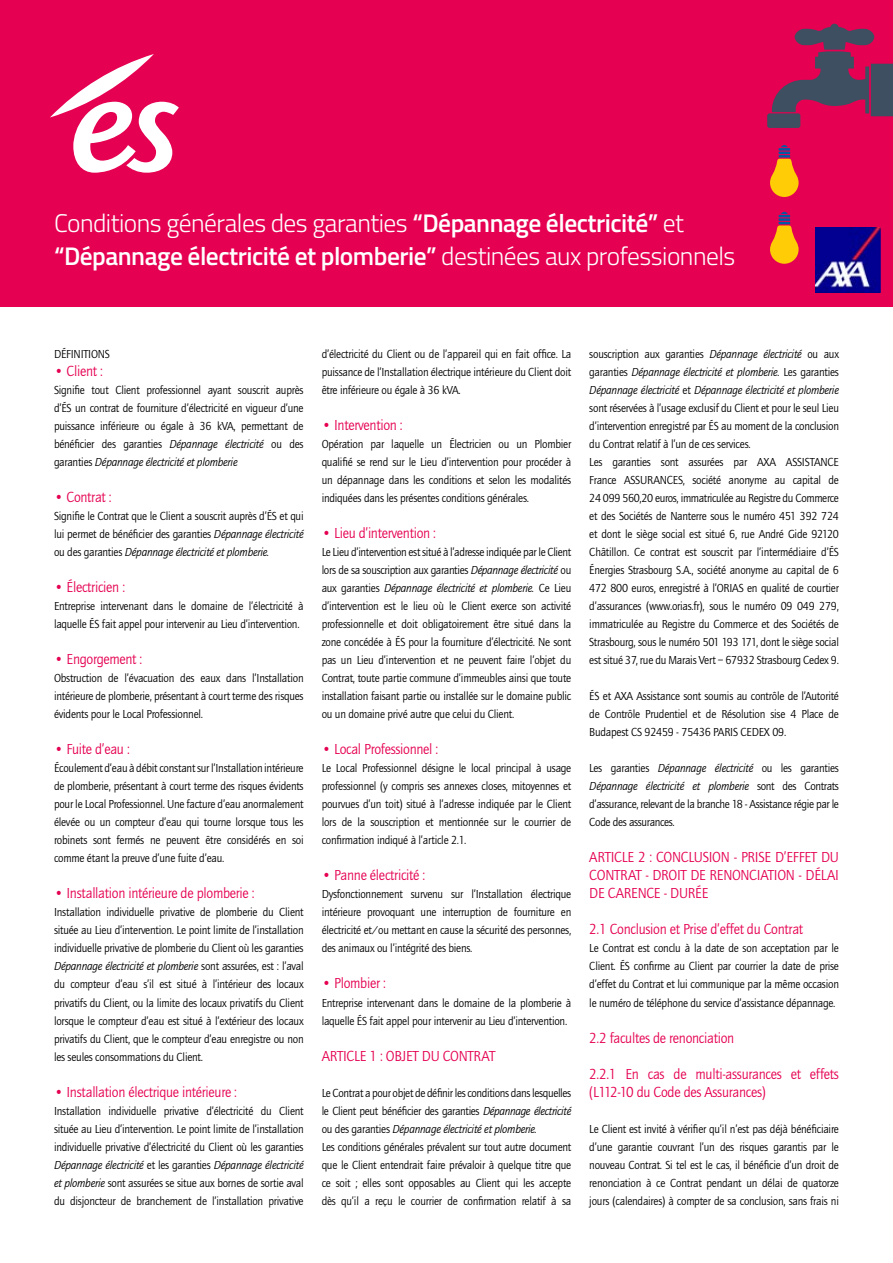
<style>
.page{position:relative;width:893px;height:1263px;background:#fff}
.page>*{position:absolute;margin:0;border:0;box-sizing:border-box;transform-origin:0 0}
.t1{font:300 25.5px/33px "Titillium";letter-spacing:-.02em;color:#fff}
.t2{font:15px/18px "Quay Sans";letter-spacing:-.02em;color:#e50051;text-align:justify;scale:.95 1}
.t3{font:12px/18px "Quay Sans";letter-spacing:-.02em;color:#000;text-align:justify;scale:.95 1}
.s1{font-weight:600}
.s2{font-style:italic}
</style>
<div class="page">
<div style="left:0;top:0;width:893px;height:307px;background:#e50051"></div>
<svg style="left:50px;top:54px;width:129px;height:119px"></svg>
<div style="left:767px;top:113px;width:33px;height:15px;background:#3d4f61;border-radius:2px"></div>
<svg style="left:770px;top:145px;width:29px;height:52px"></svg>
<svg style="left:770px;top:212px;width:29px;height:52px"></svg>
<svg style="left:772px;top:24px;width:121px;height:92px"></svg>
<img style="left:815px;top:228px;width:65px;height:65px">
<h1 class="t1" style="left:54px;top:205px;width:683px">Conditions générales des garanties <span class="s1">“Dépannage électricité”</span> et <span class="s1">“Dépannage électricité et plomberie”</span> destinées aux professionnels</h1>
<p class="t3" style="left:54px;top:346px;width:60px">DÉFINITIONS</p>
<p class="t2" style="left:54px;top:363px;width:53px">• Client :</p>
<p class="t3" style="left:54px;top:382px;width:264px">Signifie tout Client professionnel ayant souscrit auprès d’ÉS un contrat de fourniture d’électricité en vigueur d’une puissance inférieure ou égale à 36 kVA, permettant de bénéficier des garanties <span class="s2">Dépannage électricité</span> ou des garanties <span class="s2">Dépannage électricité et plomberie</span></p>
<p class="t2" style="left:54px;top:489px;width:62px">• Contrat :</p>
<p class="t3" style="left:54px;top:508px;width:264px">Signifie le Contrat que le Client a souscrit auprès d’ÉS et qui lui permet de bénéficier des garanties <span class="s2">Dépannage électricité </span>ou des garanties <span class="s2">Dépannage électricité et plomberie.</span></p>
<p class="t2" style="left:54px;top:579px;width:76px">• Électricien :</p>
<p class="t3" style="left:54px;top:598px;width:264px">Entreprise intervenant dans le domaine de l’électricité à laquelle ÉS fait appel pour intervenir au Lieu d’intervention.</p>
<p class="t2" style="left:54px;top:651px;width:95px">• Engorgement :</p>
<p class="t3" style="left:54px;top:670px;width:264px">Obstruction de l’évacuation des eaux dans l’Installation intérieure de plomberie, présentant à court terme des risques évidents pour le Local Professionnel.</p>
<p class="t2" style="left:54px;top:741px;width:81px">• Fuite d’eau :</p>
<p class="t3" style="left:54px;top:760px;width:264px">Écoulement d’eau à débit constant sur l’Installation intérieure de plomberie, présentant à court terme des risques évidents pour le Local Professionnel. Une facture d’eau anormalement élevée ou un compteur d’eau qui tourne lorsque tous les robinets sont fermés ne peuvent être considérés en soi comme étant la preuve d’une fuite d’eau.</p>
<p class="t2" style="left:54px;top:885px;width:213px">• Installation intérieure de plomberie :</p>
<p class="t3" style="left:54px;top:904px;width:264px">Installation individuelle privative de plomberie du Client située au Lieu d’intervention. Le point limite de l’installation individuelle privative de plomberie du Client où les garanties <span class="s2">Dépannage électricité et plomberie</span> sont assurées, est : l’aval du compteur d’eau s’il est situé à l’intérieur des locaux privatifs du Client, ou la limite des locaux privatifs du Client lorsque le compteur d’eau est situé à l’extérieur des locaux privatifs du Client, que le compteur d’eau enregistre ou non les seules consommations du Client.</p>
<p class="t2" style="left:54px;top:1083px;width:194px">• Installation électrique intérieure :</p>
<p class="t3" style="left:54px;top:1102px;width:264px">Installation individuelle privative d’électricité du Client située au Lieu d’intervention. Le point limite de l’installation individuelle privative d’électricité du Client où les garanties <span class="s2">Dépannage électricité</span> et les garanties <span class="s2">Dépannage électricité et plomberie</span> sont assurées se situe aux bornes de sortie aval du disjoncteur de branchement de l’installation privative</p>
<p class="t3" style="left:322px;top:346px;width:264px">d’électricité du Client ou de l’appareil qui en fait office. La puissance de l’Installation électrique intérieure du Client doit être inférieure ou égale à 36 kVA.</p>
<p class="t2" style="left:322px;top:417px;width:87px">• Intervention :</p>
<p class="t3" style="left:322px;top:436px;width:264px">Opération par laquelle un Électricien ou un Plombier qualifié se rend sur le Lieu d’intervention pour procéder à un dépannage dans les conditions et selon les modalités indiquées dans les présentes conditions générales.</p>
<p class="t2" style="left:322px;top:525px;width:122px">• Lieu d’intervention :</p>
<p class="t3" style="left:322px;top:544px;width:264px">Le Lieu d’intervention est situé à l’adresse indiquée par le Client lors de sa souscription aux garanties <span class="s2">Dépannage électricité</span> ou aux garanties <span class="s2">Dépannage électricité et plomberie.</span> Ce Lieu d’intervention est le lieu où le Client exerce son activité professionnelle et doit obligatoirement être situé dans la zone concédée à ÉS pour la fourniture d’électricité. Ne sont pas un Lieu d’intervention et ne peuvent faire l’objet du Contrat, toute partie commune d’immeubles ainsi que toute installation faisant partie ou installée sur le domaine public ou un domaine privé autre que celui du Client.</p>
<p class="t2" style="left:322px;top:741px;width:124px">• Local Professionnel :</p>
<p class="t3" style="left:322px;top:760px;width:264px">Le Local Professionnel désigne le local principal à usage professionnel (y compris ses annexes closes, mitoyennes et pourvues d’un toit) situé à l’adresse indiquée par le Client lors de la souscription et mentionnée sur le courrier de confirmation indiqué à l’article 2.1.</p>
<p class="t2" style="left:322px;top:867px;width:111px">• Panne électricité :</p>
<p class="t3" style="left:322px;top:886px;width:264px">Dysfonctionnement survenu sur l’Installation électrique intérieure provoquant une interruption de fourniture en électricité et/ou mettant en cause la sécurité des personnes, des animaux ou l’intégrité des biens.</p>
<p class="t2" style="left:322px;top:975px;width:69px">• Plombier :</p>
<p class="t3" style="left:322px;top:994px;width:264px">Entreprise intervenant dans le domaine de la plomberie à laquelle ÉS fait appel pour intervenir au Lieu d’intervention.</p>
<p class="t2" style="left:322px;top:1047px;width:184px">ARTICLE 1 : OBJET DU CONTRAT</p>
<p class="t3" style="left:322px;top:1084px;width:264px;text-align:left">Le Contrat a pour objet de définir les conditions dans lesquelles le Client peut bénéficier des garanties <span class="s2">Dépannage électricité </span>ou des garanties <span class="s2">Dépannage électricité et plomberie.<br></span>Les conditions générales prévalent sur tout autre document que le Client entendrait faire prévaloir à quelque titre que ce soit ; elles sont opposables au Client qui les accepte dès qu’il a reçu le courrier de confirmation relatif à sa</p>
<p class="t3" style="left:589px;top:346px;width:264px;text-align:left">souscription aux garanties <span class="s2">Dépannage électricité</span> ou aux garanties <span class="s2">Dépannage électricité et plomberie.</span> Les garanties <span class="s2">Dépannage électricité</span> et <span class="s2">Dépannage électricité et plomberie </span>sont réservées à l’usage exclusif du Client et pour le seul Lieu d’intervention enregistré par ÉS au moment de la conclusion du Contrat relatif à l’un de ces services.<br>Les garanties sont assurées par AXA ASSISTANCE France ASSURANCES, société anonyme au capital de 24 099 560,20 euros, immatriculée au Registre du Commerce et des Sociétés de Nanterre sous le numéro 451 392 724 et dont le siège social est situé 6, rue André Gide 92120<br>Châtillon. Ce contrat est souscrit par l’intermédiaire d’ÉS Énergies Strasbourg S.A., société anonyme au capital de 6<br>472 800 euros, enregistré à l’ORIAS en qualité de courtier d’assurances (www.orias.fr), sous le numéro 09 049 279, immatriculée au Registre du Commerce et des Sociétés de Strasbourg, sous le numéro 501 193 171, dont le siège social est situé 37, rue du Marais Vert – 67932 Strasbourg Cedex 9.</p>
<p class="t3" style="left:589px;top:688px;width:264px">ÉS et AXA Assistance sont soumis au contrôle de l’Autorité de Contrôle Prudentiel et de Résolution sise 4 Place de Budapest CS 92459 - 75436 PARIS CEDEX 09.</p>
<p class="t3" style="left:589px;top:760px;width:264px">Les garanties <span class="s2">Dépannage électricité</span> ou les garanties <span class="s2">Dépannage électricité et plomberie</span> sont des Contrats d’assurance, relevant de la branche 18 - Assistance régie par le Code des assurances.</p>
<p class="t2" style="left:589px;top:849px;width:264px">ARTICLE 2 : CONCLUSION - PRISE D’EFFET DU CONTRAT - DROIT DE RENONCIATION - DÉLAI DE CARENCE - DURÉE</p>
<p class="t2" style="left:589px;top:921px;width:227px">2.1 Conclusion et Prise d’effet du Contrat</p>
<p class="t3" style="left:589px;top:940px;width:264px">Le Contrat est conclu à la date de son acceptation par le Client. ÉS confirme au Client par courrier la date de prise d’effet du Contrat et lui communique par la même occasion le numéro de téléphone du service d’assistance dépannage.</p>
<p class="t2" style="left:589px;top:1029px;width:154px">2.2 facultes de renonciation</p>
<p class="t2" style="left:589px;top:1065px;width:264px">2.2.1 En cas de multi-assurances et effets (L112-10 du Code des Assurances)</p>
<p class="t3" style="left:589px;top:1120px;width:264px">Le Client est invité à vérifier qu’il n’est pas déjà bénéficiaire d’une garantie couvrant l’un des risques garantis par le nouveau Contrat. Si tel est le cas, il bénéficie d’un droit de renonciation à ce Contrat pendant un délai de quatorze jours (calendaires) à compter de sa conclusion, sans frais ni</p>
</div>
